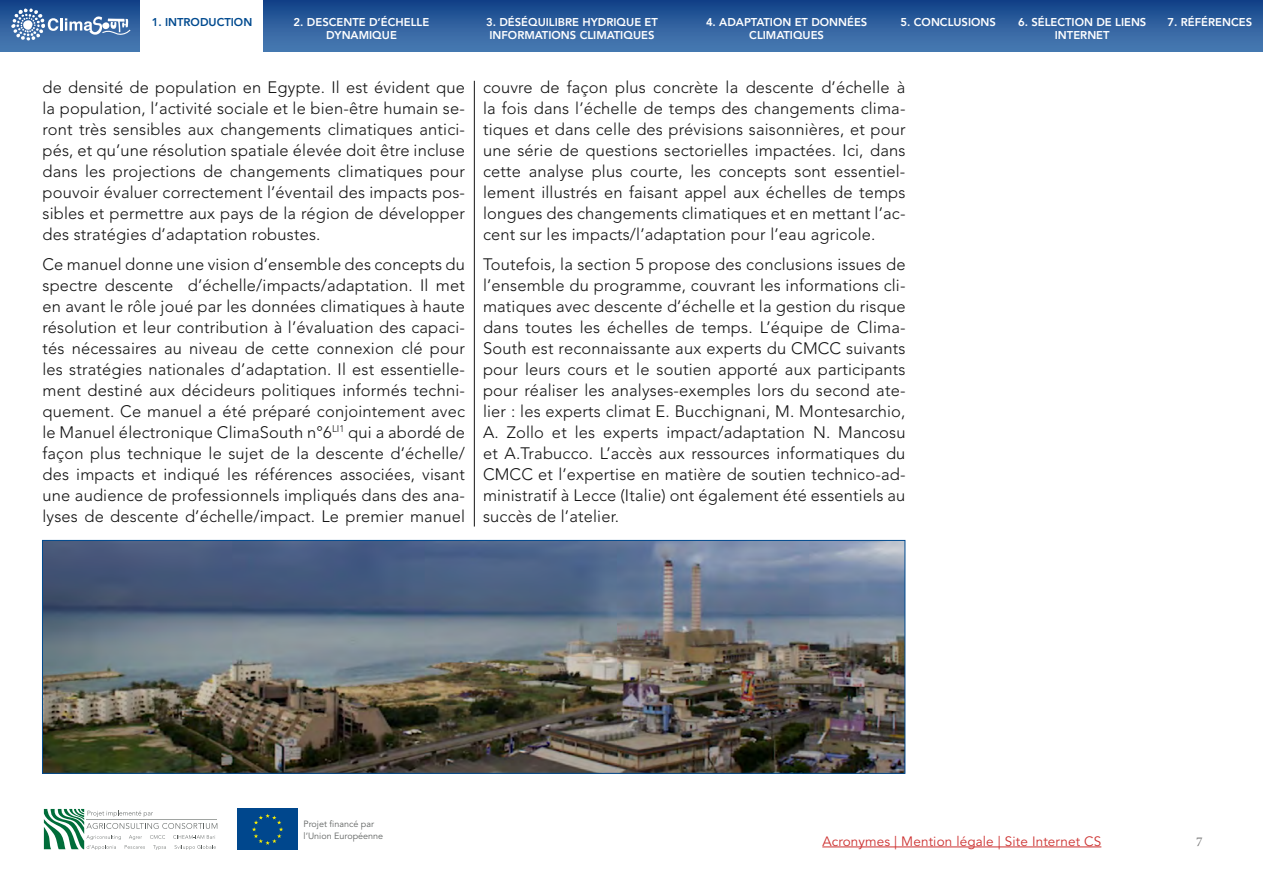
<style>
.page{position:relative;width:1263px;height:893px;background:#fff}
.page>*{position:absolute;margin:0;border:0;box-sizing:border-box;transform-origin:0 0}
.t1{font:300 16.5px/21px "Avenir LT Std";letter-spacing:.01em;color:#121212;text-align:justify}
.t2{font:13.5px "Avenir LT Std";letter-spacing:.01em;color:#cd3231}
.t3{font:13.5px "Minion Pro";color:#777}
.t4{font:700 13.2px "Helvetica Neue";color:#888a8a}
.t5{font:800 11.25px/13.5px "Avenir LT Std";color:#fff;text-align:center}
.t6{font:800 11.25px "Avenir LT Std";color:#004a8f}
.t7{font:9px/11.4px "Avenir LT Std";color:#606362}
</style>
<div class="page">
<svg style="left:44px;top:809px;width:173px;height:41px"></svg>
<div style="left:237px;top:809px;width:61px;height:41px;background:#00478d"></div>
<svg style="left:252px;top:814px;width:31px;height:31px"></svg>
<hr style="left:474px;top:81px;width:1px;height:446px;background:#121212">
<img style="left:44px;top:542px;width:859px;height:230px">
<div style="left:42px;top:540px;width:863px;height:234px;border:1px solid #004a8f"></div>
<div style="left:0;top:0;width:140px;height:51px;background:linear-gradient(to bottom,#124289,#4c7db4)"></div>
<svg style="left:10px;top:8px;width:121px;height:33px;background:#5d83b3"></svg>
<div style="left:264px;top:0;width:195px;height:51px;background:linear-gradient(to bottom,#124289,#4c7db4)"></div>
<div style="left:459px;top:0;width:226px;height:51px;background:linear-gradient(to bottom,#124289,#4c7db4)"></div>
<div style="left:685px;top:0;width:204px;height:51px;background:linear-gradient(to bottom,#124289,#4c7db4)"></div>
<div style="left:889px;top:0;width:119px;height:51px;background:linear-gradient(to bottom,#124289,#4c7db4)"></div>
<div style="left:1008px;top:0;width:149px;height:51px;background:linear-gradient(to bottom,#124289,#4c7db4)"></div>
<div style="left:1157px;top:0;width:106px;height:51px;background:linear-gradient(to bottom,#124289,#4c7db4)"></div>
<hr style="left:822px;top:847px;width:279px;height:1px;background:#cd3231">
<p class="t6" style="left:152px;top:15px;width:102px">1. INTRODUCTION</p>
<p class="t5" style="left:294px;top:15px;width:137px">2. DESCENTE D’ÉCHELLE<br>DYNAMI QUE</p>
<p class="t5" style="left:486px;top:15px;width:173px">3. DÉSÉQUILIBRE HYDRIQUE ET<br>INFORMATIONS CLIMATIQUES</p>
<p class="t5" style="left:706px;top:15px;width:161px">4. ADAPTATION ET DONNÉES<br>CLIMATIQUES</p>
<p class="t5" style="left:900px;top:15px;width:23px">5. CONCLU</p>
<p class="t5" style="left:962px;top:15px;width:36px">SIONS</p>
<p class="t5" style="left:1018px;top:15px;width:128px">6. SÉLECTION DE LIENS<br>INTERNET</p>
<p class="t5" style="left:1167px;top:15px;width:85px">7. RÉFÉRENCES</p>
<p class="t1" style="left:43px;top:77px;width:424px">de densité de population en Egypte. Il est évident que la population, l’activité sociale et le bien-être humain se&shy;ront très sensibles aux changements climatiques antici&shy;pés, et qu’une résolution spatiale élevée doit être incluse dans les projections de changements climatiques pour pouvoir évaluer correctement l’éventail des impacts pos&shy;sibles et permettre aux pays de la région de développer des stratégies d’adaptation robustes.</p>
<p class="t1" style="left:43px;top:254px;width:424px">Ce manuel donne une vision d’ensemble des concepts du spectre descente d’échelle/impacts/adaptation. Il met en avant le rôle joué par les données climatiques à haute résolution et leur contribution à l’évaluation des capaci&shy;tés nécessaires au niveau de cette connexion clé pour les stratégies nationales d’adaptation. Il est essentielle&shy;ment destiné aux décideurs politiques informés techni&shy;quement. Ce manuel a été préparé conjointement avec le Manuel électronique ClimaSouth n°6<sup>LI1</sup> qui a abordé de façon plus technique le sujet de la descente d’échelle/ des impacts et indiqué les références associées, visant une audience de professionnels impliqués dans des ana&shy;lyses de descente d’échelle/impact. Le premier manuel</p>
<p class="t1" style="left:483px;top:77px;width:424px">couvre de façon plus concrète la descente d’échelle à la fois dans l’échelle de temps des changements clima&shy;tiques et dans celle des prévisions saisonnières, et pour une série de questions sectorielles impactées. Ici, dans cette analyse plus courte, les concepts sont essentiel&shy;lement illustrés en faisant appel aux échelles de temps longues des changements climatiques et en mettant l’ac&shy;cent sur les impacts/l’adaptation pour l’eau agricole.</p>
<p class="t1" style="left:483px;top:254px;width:424px">Toutefois, la section 5 propose des conclusions issues de l’ensemble du programme, couvrant les informations cli&shy;matiques avec descente d’échelle et la gestion du risque dans toutes les échelles de temps. L’équipe de Clima-South est reconnaissante aux experts du CMCC suivants pour leurs cours et le soutien apporté aux participants pour réaliser les analyses-exemples lors du second ate&shy;lier : les experts climat E. Bucchignani, M. Montesarchio, A. Zollo et les experts impact/adaptation N. Mancosu et A.Trabucco. L’accès aux ressources informatiques du CMCC et l’expertise en matière de soutien technico-ad&shy;ministratif à Lecce (Italie) ont également été essentiels au succès de l’atelier.</p>
<p class="t7" style="left:304px;top:819px;width:81px">Projet financé par l’Union Européenne</p>
<p class="t4" style="left:306px;top:819px;width:125px">A project funded by</p>
<p class="t2" style="left:822px;top:833px;width:281px">Acronymes | Mention légale | Site Internet CS</p>
<p class="t3" style="left:1196px;top:832px;width:8px">7</p>
</div>
